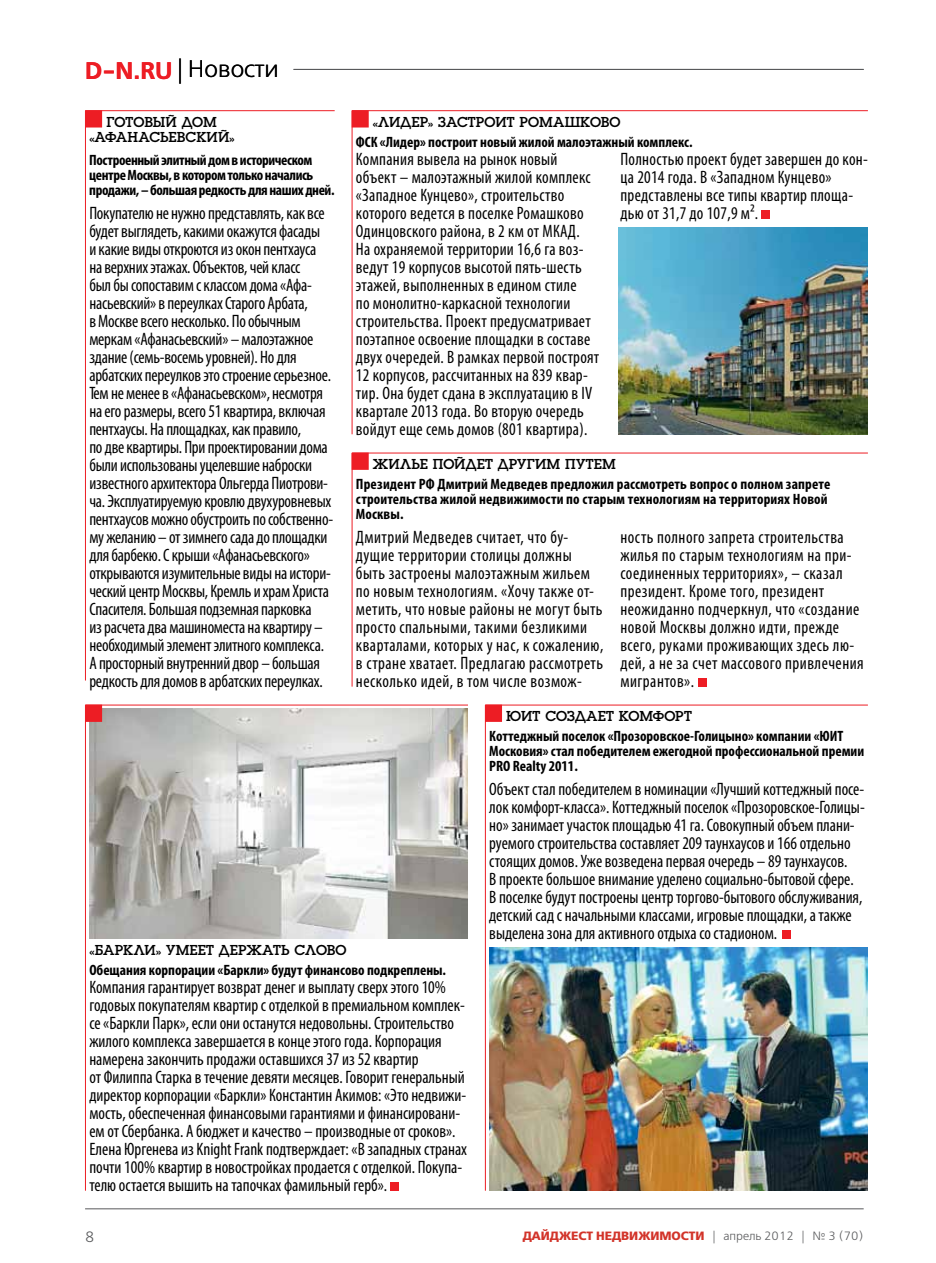
<style>
.page{position:relative;width:936px;height:1263px;background:#fff}
.page>*{position:absolute;margin:0;border:0;box-sizing:border-box;transform-origin:0 0}
.t1{font:24px "Free Set Light C";color:#000}
.t2{font:condensed 18px/18px "Myriad Pro";color:#000;scale:.95 1}
.t3{font:condensed 18px/18px "Myriad Pro";letter-spacing:.03em;color:#000;scale:.95 1}
.t4{font:700 condensed 15px/15px "Myriad Pro";color:#000}
.t5{font:15px/15px "Luga C";letter-spacing:.01em;color:#000;text-align:center}
.t6{font:700 condensed 15px/15px "Myriad Pro";letter-spacing:-.025em;color:#000}
.t7{font:15px "Free Set Light C";color:#58595b}
.t8{font:12px "Free Set Bold C";color:#d2342a}
.s1{font-family:"Free Set Demi C";color:#ed1d24}
.s2{font-family:"Free Set Light C";color:#58595b}
</style>
<div class="page">
<hr style="left:85px;top:1208px;width:778px;height:1px;background:#58595b">
<img style="left:89px;top:709px;width:379px;height:229px">
<hr style="left:293px;top:69px;width:570px;height:1px;background:#58595b">
<div style="left:697px;top:678px;width:9px;height:9px;background:#ed1d24"></div>
<div style="left:390px;top:1182px;width:8px;height:9px;background:#ed1d24"></div>
<div style="left:782px;top:930px;width:9px;height:9px;background:#ed1d24"></div>
<div style="left:761px;top:210px;width:8px;height:9px;background:#ed1d24"></div>
<hr style="left:352px;top:453px;width:515px;height:1px;background:#ed1d24">
<hr style="left:351px;top:453px;width:1px;height:234px;background:#ed1d24">
<div style="left:351px;top:453px;width:18px;height:17px;background:#ed1d24"></div>
<hr style="left:85px;top:110px;width:249px;height:1px;background:#ed1d24">
<hr style="left:85px;top:111px;width:1px;height:569px;background:#ed1d24">
<div style="left:85px;top:110px;width:17px;height:18px;background:#ed1d24"></div>
<hr style="left:85px;top:705px;width:383px;height:1px;background:#ed1d24">
<hr style="left:85px;top:705px;width:1px;height:486px;background:#ed1d24">
<div style="left:85px;top:705px;width:17px;height:17px;background:#ed1d24"></div>
<hr style="left:485px;top:705px;width:382px;height:1px;background:#ed1d24">
<hr style="left:485px;top:705px;width:1px;height:486px;background:#ed1d24">
<div style="left:485px;top:705px;width:17px;height:17px;background:#ed1d24"></div>
<hr style="left:352px;top:110px;width:515px;height:1px;background:#ed1d24">
<hr style="left:351px;top:111px;width:1px;height:323px;background:#ed1d24">
<div style="left:351px;top:110px;width:18px;height:18px;background:#ed1d24"></div>
<img style="left:618px;top:228px;width:249px;height:206px">
<img style="left:489px;top:948px;width:378px;height:243px">
<h1 class="t1" style="left:85px;top:56px;width:195px"><span class="s1">D-N.RU</span> | Новости</h1>
<p class="t5" style="left:89px;top:114px;width:147px">Готовый дом «Афанасьевский»</p>
<p class="t6" style="left:89px;top:152px;width:247px">Построенный элитный дом в историческом центре Москвы, в котором только начались продажи, – большая редкость для наших дней.</p>
<p class="t2" style="left:89px;top:203px;width:258px">Покупателю не нужно представлять, как все будет выглядеть, какими окажутся фасады<br>и какие виды откроются из окон пентхауса на верхних этажах. Объектов, чей класс<br>был бы сопоставим с классом дома «Афа&shy;насьевский» в переулках Старого Арбата,<br>в Москве всего несколько. По обычным меркам «Афанасьевский» – малоэтажное здание (семь-восемь уровней). Но для арбатских переулков это строение серьезное.<br>Тем не менее в «Афанасьевском», несмотря на его размеры, всего 51 квартира, включая пентхаусы. На площадках, как правило,<br>по две квартиры. При проектировании дома были использованы уцелевшие наброски известного архитектора Ольгерда Пиотрови&shy;ча. Эксплуатируемую кровлю двухуровневых пентхаусов можно обустроить по собственно&shy;му желанию – от зимнего сада до площадки для барбекю. С крыши «Афанасьевского» открываются изумительные виды на истори&shy;ческий центр Москвы, Кремль и храм Христа Спасителя. Большая подземная парковка<br>из расчета два машиноместа на квартиру – необходимый элемент элитного комплекса.<br>А просторный внутренний двор – большая редкость для домов в арбатских переулках.</p>
<p class="t5" style="left:373px;top:114px;width:249px">«Лидер» застроит Ромашково</p>
<p class="t4" style="left:356px;top:134px;width:338px">ФСК «Лидер» построит новый жилой малоэтажный комплекс.</p>
<p class="t2" style="left:356px;top:149px;width:258px">Компания вывела на рынок новый объект – малоэтажный жилой комплекс «Западное Кунцево», строительство которого ведется в поселке Ромашково Одинцовского района, в 2 км от МКАД.<br>На охраняемой территории 16,6 га воз&shy;ведут 19 корпусов высотой пять-шесть этажей, выполненных в едином стиле<br>по монолитно-каркасной технологии строительства. Проект предусматривает поэтапное освоение площадки в составе двух очередей. В рамках первой построят 12 корпусов, рассчитанных на 839 квар&shy;тир. Она будет сдана в эксплуатацию в IV квартале 2013 года. Во вторую очередь войдут еще семь домов (801 квартира).</p>
<p class="t2" style="left:620px;top:149px;width:262px">Полностью проект будет завершен до кон&shy;ца 2014 года. В «Западном Кунцево» представлены все типы квартир площа&shy;дью от 31,7 до 107,9 м².</p>
<p class="t5" style="left:373px;top:457px;width:244px">Жилье пойдет другим путем</p>
<p class="t4" style="left:356px;top:476px;width:476px">Президент РФ Дмитрий Медведев предложил рассмотреть вопрос о полном запрете строительства жилой недвижимости по старым технологиям на территориях Новой<br>Москвы.</p>
<p class="t3" style="left:356px;top:527px;width:262px">Дмитрий Медведев считает, что бу&shy;дущие территории столицы должны быть застроены малоэтажным жильем по новым технологиям. «Хочу также от&shy;метить, что новые районы не могут быть просто спальными, такими безликими кварталами, которых у нас, к сожалению, в стране хватает. Предлагаю рассмотреть несколько идей, в том числе возмож-</p>
<p class="t3" style="left:620px;top:527px;width:257px">ность полного запрета строительства жилья по старым технологиям на при&shy;соединенных территориях», – сказал президент. Кроме того, президент неожиданно подчеркнул, что «создание новой Москвы должно идти, прежде всего, руками проживающих здесь лю&shy;дей, а не за счет массового привлечения мигрантов».</p>
<p class="t5" style="left:506px;top:709px;width:187px">ЮИТ создает комфорт</p>
<p class="t4" style="left:489px;top:728px;width:376px">Коттеджный поселок «Прозоровское-Голицыно» компании «ЮИТ<br>Московия» стал победителем ежегодной профессиональной премии<br>PRO Realty 2011.</p>
<p class="t2" style="left:489px;top:779px;width:397px">Объект стал победителем в номинации «Лучший коттеджный посе&shy;лок комфорт-класса». Коттеджный поселок «Прозоровское-Голицы&shy;но» занимает участок площадью 41 га. Совокупный объем плани&shy;руемого строительства составляет 209 таунхаусов и 166 отдельно стоящих домов. Уже возведена первая очередь – 89 таунхаусов.<br>В проекте большое внимание уделено социально-бытовой сфере.<br>В поселке будут построены центр торгово-бытового обслуживания, детский сад с начальными классами, игровые площадки, а также выделена зона для активного отдыха со стадионом.</p>
<p class="t5" style="left:89px;top:943px;width:259px">«Баркли» умеет держать слово</p>
<p class="t4" style="left:89px;top:962px;width:358px">Обещания корпорации «Баркли» будут финансово подкреплены.</p>
<p class="t2" style="left:89px;top:977px;width:399px">Компания гарантирует возврат денег и выплату сверх этого 10% годовых покупателям квартир с отделкой в премиальном комплек&shy;се «Баркли Парк», если они останутся недовольны. Строительство жилого комплекса завершается в конце этого года. Корпорация намерена закончить продажи оставшихся 37 из 52 квартир<br>от Филиппа Старка в течение девяти месяцев. Говорит генеральный директор корпорации «Баркли» Константин Акимов: «Это недвижи&shy;мость, обеспеченная финансовыми гарантиями и финансировани&shy;ем от Сбербанка. А бюджет и качество – производные от сроков».<br>Елена Юргенева из Knight Frank подтверждает: «В западных странах почти 100% квартир в новостройках продается с отделкой. Покупа&shy;телю остается вышить на тапочках фамильный герб».</p>
<p class="t7" style="left:85px;top:1229px;width:11px">8</p>
<p class="t8" style="left:522px;top:1229px;width:342px">ДАЙДЖЕСТ НЕДВИЖИМОСТИ <span class="s2">| апрель 2012 | № 3 (70)</span></p>
</div>
